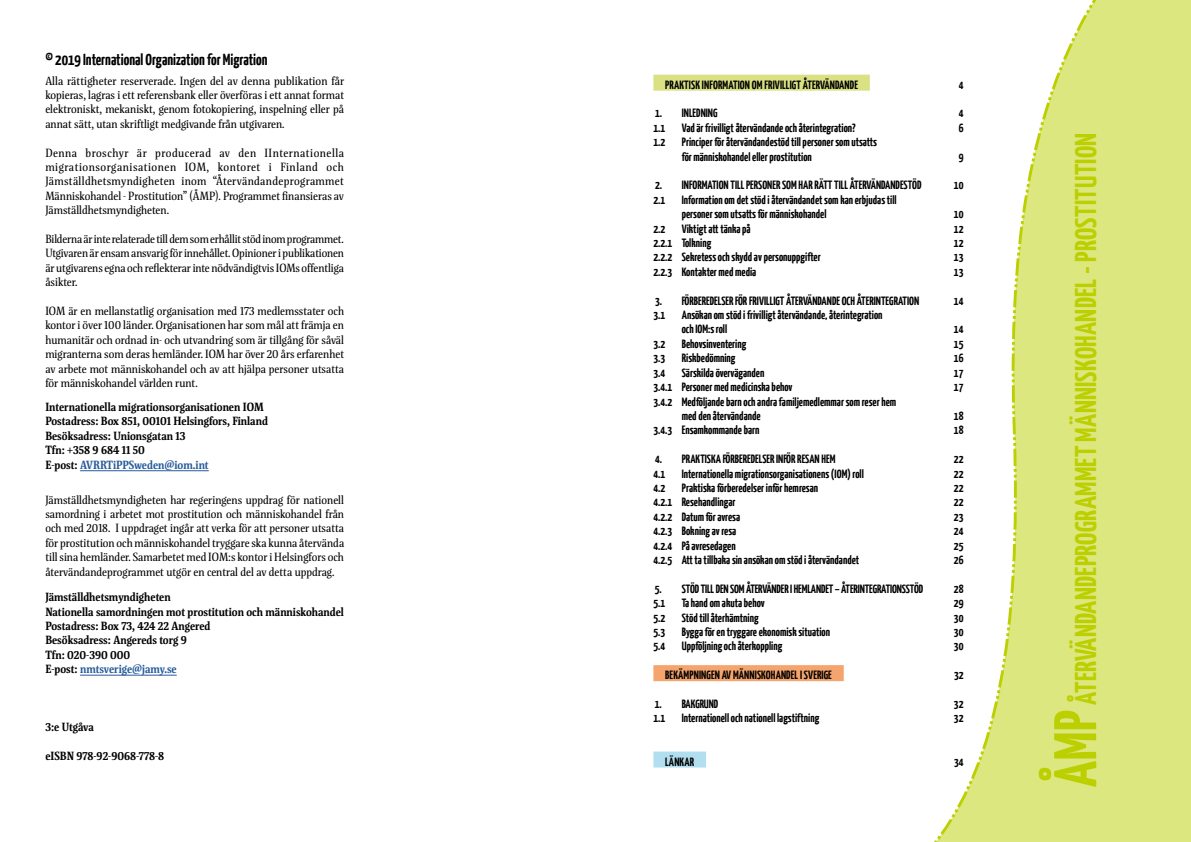
<style>
.page{position:relative;width:1191px;height:842px;background:#fff}
.page>*{position:absolute;margin:0;border:0;box-sizing:border-box;transform-origin:0 0}
.t1{font:700 30px "Yanone Kaffeesatz";letter-spacing:.01em;color:#bccf00}
.t2{font:700 16px "Yanone Kaffeesatz";color:#000}
.t3{font:700 12px/14.4px "Yanone Kaffeesatz";color:#000}
.t4{font:12px/14.4px "Floris SP";color:#000;text-align:justify}
.t5{font:700 12px/14.4px "Floris SP";color:#000}
.s1{color:#275b9b}
.s2{font-size:60px}
</style>
<div class="page">
<hr style="left:80px;top:675px;width:97px;height:1px;background:#275b9b">
<hr style="left:80px;top:470px;width:129px;height:1px;background:#275b9b">
<div style="left:653px;top:751px;width:53px;height:16px;background:#b2dfef"></div>
<div style="left:653px;top:665px;width:190px;height:16px;background:#f5a46d"></div>
<div style="left:653px;top:75px;width:217px;height:16px;background:#d9e183"></div>
<svg style="left:784px;top:0;width:407px;height:842px"></svg>
<p class="t2" style="left:45px;top:49px;width:224px">© 2019 International Organization for Migration</p>
<p class="t4" style="left:45px;top:73px;width:300px">Alla rättigheter reserverade. Ingen del av denna publikation får kopieras, lagras i ett referensbank eller överföras i ett annat format elektroniskt, mekaniskt, genom fotokopiering, inspelning eller på annat sätt, utan skriftligt medgivande från utgivaren.</p>
<p class="t4" style="left:45px;top:145px;width:300px">Denna broschyr är producerad av den IInternationella migrationsorganisationen IOM, kontoret i Finland och Jämställdhetsmyndigheten inom “Återvändandeprogrammet Människohandel - Prostitution” (ÅMP). Programmet fnansieras av Jämställdhetsmyndigheten.</p>
<p class="t4" style="left:45px;top:232px;width:300px">Bilderna är inte relaterade till dem som erhållit stöd inom programmet.<br>Utgivaren är ensam ansvarig för innehållet. Opinioner i publikationen är utgivarens egna och refekterar inte nödvändigtvis IOMs offentliga åsikter.</p>
<p class="t4" style="left:45px;top:304px;width:300px">IOM är en mellanstatlig organisation med 173 medlemsstater och kontor i över 100 länder. Organisationen har som mål att främja en humanitär och ordnad in- och utvandring som är tillgång för såväl migranterna som deras hemländer. IOM har över 20 års erfarenhet av arbete mot människohandel och av att hjälpa personer utsatta för människohandel världen runt.</p>
<p class="t5" style="left:45px;top:400px;width:224px">Internationella migrationsorganisationen IOM Postadress: Box 851, 00101 Helsingfors, Finland Besöksadress: Unionsgatan 13<br>Tfn: +358 9 684 11 50<br>E-post: <span class="s1">AVRRTiPPSweden@iom.int</span></p>
<p class="t4" style="left:45px;top:492px;width:300px">Jämställdhetsmyndigheten har regeringens uppdrag för nationell samordning i arbetet mot prostitution och människohandel från och med 2018. I uppdraget ingår att verka för att personer utsatta för prostitution och människohandel tryggare ska kunna återvända till sina hemländer. Samarbetet med IOM:s kontor i Helsingfors och återvändandeprogrammet utgör en central del av detta uppdrag.</p>
<p class="t5" style="left:45px;top:590px;width:300px">Jämställdhetsmyndigheten<br>Nationella samordningen mot prostitution och människohandel Postadress: Box 73, 424 22 Angered<br>Besöksadress: Angereds torg 9<br>Tfn: 020-390 000<br>E-post: <span class="s1">nmtsverige@jamy.se</span></p>
<p class="t5" style="left:45px;top:719px;width:50px">3:e Utgåva</p>
<p class="t5" style="left:45px;top:748px;width:120px">eISBN 978-92-9068-778-8</p>
<p class="t3" style="left:665px;top:77px;width:194px">PRAKTISK INFORMATION OM FRIVILLIGT ÅTERVÄNDANDE</p>
<p class="t3" style="left:958px;top:77px;width:6px">4</p>
<p class="t3" style="left:655px;top:106px;width:64px">1. INLEDNING</p>
<p class="t3" style="left:958px;top:106px;width:6px">4</p>
<p class="t3" style="left:653px;top:120px;width:13px">1.1</p>
<p class="t3" style="left:682px;top:120px;width:175px">Vad är frivilligt återvändande och återintegration?</p>
<p class="t3" style="left:958px;top:120px;width:6px">6</p>
<p class="t3" style="left:653px;top:135px;width:13px">1.2</p>
<p class="t3" style="left:682px;top:135px;width:197px">Principer för återvändandestöd till personer som utsatts för människohandel eller prostitution</p>
<p class="t3" style="left:958px;top:149px;width:6px">9</p>
<p class="t3" style="left:655px;top:178px;width:268px">2. INFORMATION TILL PERSONER SOM HAR RÄTT TILL ÅTERVÄNDANDESTÖD</p>
<p class="t3" style="left:954px;top:178px;width:11px">10</p>
<p class="t3" style="left:653px;top:192px;width:13px">2.1</p>
<p class="t3" style="left:682px;top:192px;width:216px">Information om det stöd i återvändandet som kan erbjudas till personer som utsatts för människohandel</p>
<p class="t3" style="left:954px;top:207px;width:11px">10</p>
<p class="t3" style="left:653px;top:221px;width:13px">2.2</p>
<p class="t3" style="left:682px;top:221px;width:70px">Viktigt att tänka på</p>
<p class="t3" style="left:954px;top:221px;width:11px">12</p>
<p class="t3" style="left:653px;top:235px;width:59px">2.2.1 Tolkning</p>
<p class="t3" style="left:954px;top:235px;width:11px">12</p>
<p class="t3" style="left:653px;top:250px;width:169px">2.2.2 Sekretess och skydd av personuppgifter</p>
<p class="t3" style="left:954px;top:250px;width:11px">13</p>
<p class="t3" style="left:653px;top:264px;width:104px">2.2.3 Kontakter med media</p>
<p class="t3" style="left:954px;top:264px;width:11px">13</p>
<p class="t3" style="left:655px;top:293px;width:266px">3. FÖRBEREDELSER FÖR FRIVILLIGT ÅTERVÄNDANDE OCH ÅTERINTEGRATION</p>
<p class="t3" style="left:954px;top:293px;width:11px">14</p>
<p class="t3" style="left:653px;top:307px;width:13px">3.1</p>
<p class="t3" style="left:682px;top:307px;width:202px">Ansökan om stöd i frivilligt återvändande, återintegration</p>
<p class="t3" style="left:682px;top:322px;width:47px">och IOM:s roll</p>
<p class="t3" style="left:954px;top:322px;width:11px">14</p>
<p class="t3" style="left:653px;top:336px;width:13px">3.2</p>
<p class="t3" style="left:682px;top:336px;width:66px">Behovsinventering</p>
<p class="t3" style="left:954px;top:336px;width:11px">15</p>
<p class="t3" style="left:653px;top:351px;width:13px">3.3</p>
<p class="t3" style="left:682px;top:351px;width:55px">Riskbedömning</p>
<p class="t3" style="left:954px;top:351px;width:11px">16</p>
<p class="t3" style="left:653px;top:365px;width:13px">3.4</p>
<p class="t3" style="left:682px;top:365px;width:84px">Särskilda överväganden</p>
<p class="t3" style="left:954px;top:365px;width:11px">17</p>
<p class="t3" style="left:653px;top:379px;width:141px">3.4.1 Personer med medicinska behov</p>
<p class="t3" style="left:954px;top:379px;width:11px">17</p>
<p class="t3" style="left:682px;top:394px;width:216px;text-indent:-28px">3.4.2 Medföljande barn och andra familjemedlemmar som reser hem med den återvändande</p>
<p class="t3" style="left:954px;top:408px;width:11px">18</p>
<p class="t3" style="left:653px;top:423px;width:108px">3.4.3 Ensamkommande barn</p>
<p class="t3" style="left:954px;top:423px;width:11px">18</p>
<p class="t3" style="left:655px;top:451px;width:182px">4. PRAKTISKA FÖRBEREDELSER INFÖR RESAN HEM</p>
<p class="t3" style="left:954px;top:451px;width:11px">22</p>
<p class="t3" style="left:653px;top:466px;width:13px">4.1</p>
<p class="t3" style="left:682px;top:466px;width:184px">Internationella migrationsorganisationens (IOM) roll</p>
<p class="t3" style="left:954px;top:466px;width:11px">22</p>
<p class="t3" style="left:653px;top:480px;width:13px">4.2</p>
<p class="t3" style="left:682px;top:480px;width:138px">Praktiska förberedelser inför hemresan</p>
<p class="t3" style="left:954px;top:480px;width:11px">22</p>
<p class="t3" style="left:653px;top:495px;width:84px">4.2.1 Resehandlingar</p>
<p class="t3" style="left:954px;top:495px;width:11px">22</p>
<p class="t3" style="left:653px;top:509px;width:88px">4.2.2 Datum för avresa</p>
<p class="t3" style="left:954px;top:509px;width:11px">23</p>
<p class="t3" style="left:653px;top:523px;width:84px">4.2.3 Bokning av resa</p>
<p class="t3" style="left:954px;top:523px;width:11px">24</p>
<p class="t3" style="left:653px;top:538px;width:84px">4.2.4 På avresedagen</p>
<p class="t3" style="left:954px;top:538px;width:11px">25</p>
<p class="t3" style="left:653px;top:552px;width:207px">4.2.5 Att ta tillbaka sin ansökan om stöd i återvändandet</p>
<p class="t3" style="left:954px;top:552px;width:11px">26</p>
<p class="t3" style="left:655px;top:581px;width:270px">5. STÖD TILL DEN SOM ÅTERVÄNDER I HEMLANDET – ÅTERINTEGRATIONSSTÖD</p>
<p class="t3" style="left:954px;top:581px;width:11px">28</p>
<p class="t3" style="left:653px;top:595px;width:13px">5.1</p>
<p class="t3" style="left:682px;top:595px;width:85px">Ta hand om akuta behov</p>
<p class="t3" style="left:954px;top:595px;width:11px">29</p>
<p class="t3" style="left:653px;top:610px;width:13px">5.2</p>
<p class="t3" style="left:682px;top:610px;width:78px">Stöd till återhämtning</p>
<p class="t3" style="left:954px;top:610px;width:11px">30</p>
<p class="t3" style="left:653px;top:624px;width:13px">5.3</p>
<p class="t3" style="left:682px;top:624px;width:150px">Bygga för en tryggare ekonomisk situation</p>
<p class="t3" style="left:954px;top:624px;width:11px">30</p>
<p class="t3" style="left:653px;top:639px;width:13px">5.4</p>
<p class="t3" style="left:682px;top:639px;width:102px">Uppföljning och återkoppling</p>
<p class="t3" style="left:954px;top:639px;width:11px">30</p>
<p class="t3" style="left:665px;top:667px;width:168px">BEKÄMPNINGEN AV MÄNNISKOHANDEL I SVERIGE</p>
<p class="t3" style="left:954px;top:667px;width:11px">32</p>
<p class="t3" style="left:655px;top:696px;width:65px">1. BAKGRUND</p>
<p class="t3" style="left:954px;top:696px;width:11px">32</p>
<p class="t3" style="left:653px;top:711px;width:13px">1.1</p>
<p class="t3" style="left:682px;top:711px;width:139px">Internationell och nationell lagstiftning</p>
<p class="t3" style="left:954px;top:711px;width:11px">32</p>
<p class="t3" style="left:665px;top:754px;width:31px">LÄNKAR</p>
<p class="t3" style="left:954px;top:754px;width:11px">34</p>
<p class="t1" style="left:1067px;top:787px;width:656px;rotate:-90deg"><span class="s2">ÅMP</span> ÅTERVÄNDANDEPROGRAMMET MÄNNISKOHANDEL - PROSTITUTION</p>
</div>
